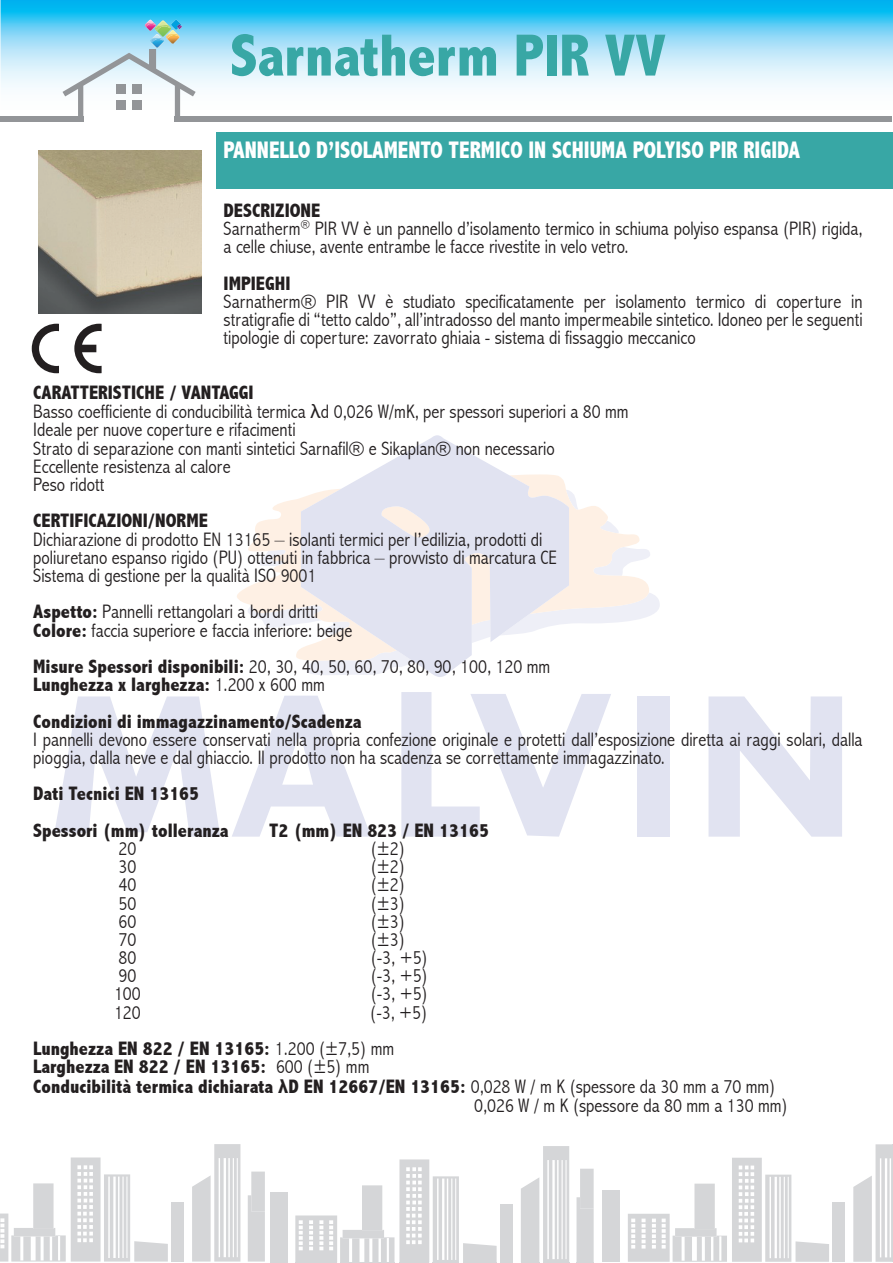
<style>
.page{position:relative;width:893px;height:1263px;background:#fff}
.page>*{position:absolute;margin:0;border:0;box-sizing:border-box;transform-origin:0 0}
.t1{font:800 condensed 60px "Abadi";color:#38a7a5}
.t2{font:800 condensed 24px "Abadi";color:#fff;scale:.93 1}
.t3{font:300 condensed 19.5px/18.1px "Abadi";color:#231f20}
.t4{font:800 condensed 19.5px/36.5px "Abadi";color:#231f20}
.s1{font-weight:800}
.s2{font-family:"Helvetica";font-weight:400;font-stretch:normal}
.s3{font-weight:300}
.s4{font-family:"Helvetica";font-weight:700;font-stretch:normal}
</style>
<div class="page">
<svg style="left:1px;top:0;width:892px;height:122px"></svg>
<div style="left:0;top:116px;width:84px;height:6px;background:#939598"></div>
<svg style="left:63px;top:20px;width:133px;height:96px"></svg>
<div style="left:175px;top:116px;width:717px;height:6px;background:#939598"></div>
<div style="left:832px;top:1202px;width:13px;height:60px;background:#d5d6d8"></div>
<svg style="left:853px;top:1144px;width:40px;height:118px"></svg>
<div style="left:603px;top:1190px;width:17px;height:72px;background:#d5d6d8"></div>
<svg style="left:628px;top:1158px;width:201px;height:104px"></svg>
<svg style="left:576px;top:1169px;width:18px;height:94px;background:#d9dadc"></svg>
<svg style="left:521px;top:1146px;width:48px;height:117px"></svg>
<svg style="left:295px;top:1159px;width:218px;height:104px"></svg>
<svg style="left:248px;top:1171px;width:40px;height:92px"></svg>
<div style="left:171px;top:1202px;width:13px;height:59px;background:#d5d6d8"></div>
<svg style="left:192px;top:1144px;width:48px;height:117px"></svg>
<svg style="left:0;top:1157px;width:168px;height:104px"></svg>
<svg style="left:237px;top:491px;width:412px;height:168px"></svg>
<svg style="left:301px;top:435px;width:268px;height:242px;fill:#e1e3f1"></svg>
<div style="left:637px;top:696px;width:32px;height:141px;background:#e1e3f1"></div>
<svg style="left:708px;top:696px;width:134px;height:141px"></svg>
<svg style="left:54px;top:696px;width:166px;height:141px"></svg>
<svg style="left:232px;top:696px;width:139px;height:141px"></svg>
<svg style="left:401px;top:692px;width:210px;height:145px"></svg>
<div style="left:216px;top:133px;width:677px;height:56px;background:#38a7a5"></div>
<svg style="left:32px;top:324px;width:27px;height:49px"></svg>
<svg style="left:74px;top:324px;width:28px;height:49px"></svg>
<img style="left:38px;top:150px;width:164px;height:163px">
<h1 class="t1" style="left:230px;top:21px;width:437px">Sarnatherm PIR VV</h1>
<p class="t2" style="left:224px;top:136px;width:621px">PANNELLO D’ISOLAMENTO TERMICO IN SCHIUMA POLYISO PIR RIGIDA</p>
<p class="t3" style="left:224px;top:201px;width:640px"><span class="s1">DESCRIZIONE<br></span>Sarnatherm<sup>®</sup> PIR VV è un pannello d’isolamento termico in schiuma polyiso espansa (PIR) rigida, a celle chiuse, avente entrambe le facce rivestite in velo vetro.</p>
<p class="t4" style="left:224px;top:265px;width:68px">IMPIEGHI</p>
<p class="t3" style="left:224px;top:292px;width:640px;text-align:justify">Sarnatherm® PIR VV è studiato specificatamente per isolamento termico di coperture in stratigrafie di “tetto caldo”, all’intradosso del manto impermeabile sintetico. Idoneo per le seguenti tipologie di coperture: zavorrato ghiaia - sistema di fissaggio meccanico</p>
<p class="t3" style="left:33px;top:383px;width:597px"><span class="s1">CARATTERISTICHE / VANTAGGI<br></span>Basso coefficiente di conducibilità termica <span class="s2">λ</span>d 0,026 W/mK, per spessori superiori a 80 mm Ideale per nuove coperture e rifacimenti<br>Strato di separazione con manti sintetici Sarnafil® e Sikaplan® non necessario<br>Eccellente resistenza al calore<br>Peso ridott</p>
<p class="t4" style="left:33px;top:503px;width:176px">CERTIFICAZIONI/NORME</p>
<p class="t3" style="left:33px;top:530px;width:525px">Dichiarazione di prodotto EN 13165 – isolanti termici per l’edilizia, prodotti di poliuretano espanso rigido (PU) ottenuti in fabbrica – provvisto di marcatura CE<br>Sistema di gestione per la qualità ISO 9001</p>
<p class="t3" style="left:33px;top:603px;width:321px"><span class="s1">Aspetto:</span> Pannelli rettangolari a bordi dritti<br><span class="s1">Colore:</span> faccia superiore e faccia inferiore: beige</p>
<p class="t4" style="left:33px;top:657px;width:519px;line-height:18.1px">Misure Spessori disponibili: <span class="s3">20, 30, 40, 50, 60, 70, 80, 90, 100, 120 mm<br></span>Lunghezza x larghezza: <span class="s3">1.200 x 600 mm</span></p>
<p class="t4" style="left:33px;top:703px;width:330px">Condizioni di immagazzinamento/Scadenza</p>
<p class="t3" style="left:33px;top:730px;width:831px">I pannelli devono essere conservati nella propria confezione originale e protetti dall’esposizione diretta ai raggi solari, dalla pioggia, dalla neve e dal ghiaccio. Il prodotto non ha scadenza se correttamente immagazzinato.</p>
<p class="t4" style="left:33px;top:776px;width:197px">Dati Tecnici EN 13165<br>Spessori (mm) tolleranza</p>
<p class="t4" style="left:269px;top:812px;width:221px">T2 (mm) EN 823 / EN 13165</p>
<p class="t3" style="left:119px;top:839px;width:19px">20</p>
<p class="t3" style="left:371px;top:839px;width:36px">(±2)</p>
<p class="t3" style="left:119px;top:857px;width:19px">30</p>
<p class="t3" style="left:371px;top:857px;width:36px">(±2)</p>
<p class="t3" style="left:119px;top:876px;width:19px">40</p>
<p class="t3" style="left:371px;top:876px;width:36px">(±2)</p>
<p class="t3" style="left:119px;top:894px;width:19px">50</p>
<p class="t3" style="left:371px;top:894px;width:36px">(±3)</p>
<p class="t3" style="left:119px;top:912px;width:19px">60</p>
<p class="t3" style="left:371px;top:912px;width:36px">(±3)</p>
<p class="t3" style="left:119px;top:930px;width:19px">70</p>
<p class="t3" style="left:371px;top:930px;width:36px">(±3)</p>
<p class="t3" style="left:119px;top:948px;width:19px">80</p>
<p class="t3" style="left:371px;top:948px;width:59px">(-3, +5)</p>
<p class="t3" style="left:119px;top:967px;width:19px">90</p>
<p class="t3" style="left:371px;top:967px;width:59px">(-3, +5)</p>
<p class="t3" style="left:114px;top:985px;width:28px">100</p>
<p class="t3" style="left:371px;top:985px;width:59px">(-3, +5)</p>
<p class="t3" style="left:114px;top:1003px;width:28px">120</p>
<p class="t4" style="left:33px;top:994px;width:396px;text-indent:337px"><span class="s3">(-3, +5)<br></span>Lunghezza EN 822 / EN 13165: <span class="s3">1.200 (±7,5) mm</span></p>
<p class="t4" style="left:33px;top:1048px;width:338px">Larghezza EN 822 / EN 13165: <span class="s3">600 (±5) mm</span></p>
<p class="t4" style="left:33px;top:1068px;width:744px">Conducibilità termica dichiarata <span class="s4">λ</span>D EN 12667/EN 13165: <span class="s3">0,028 W / m K (spessore da 30 mm a 70 mm)</span></p>
<p class="t3" style="left:474px;top:1097px;width:315px">0,026 W / m K (spessore da 80 mm a 130 mm)</p>
</div>
